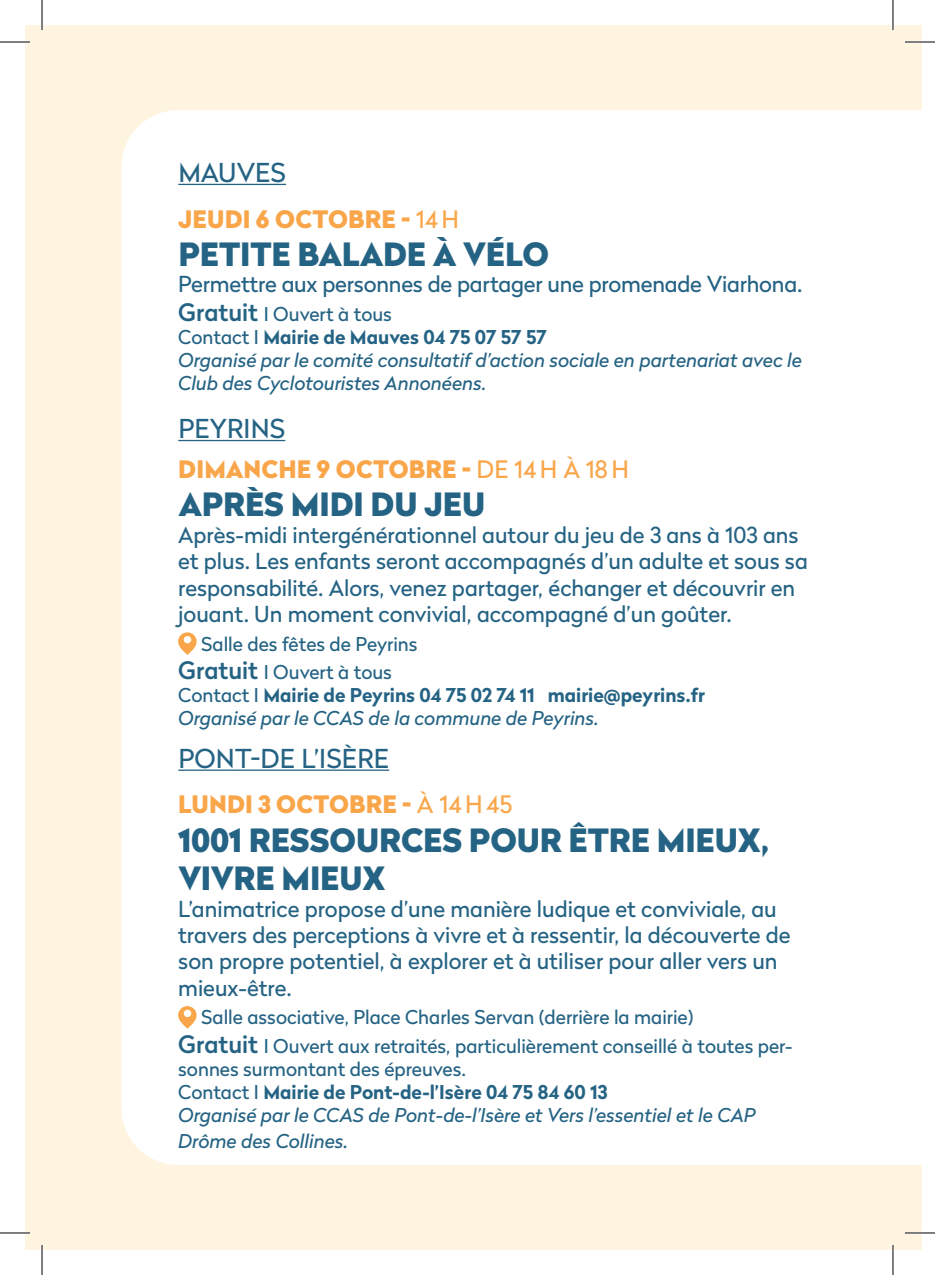
<style>
.page{position:relative;width:935px;height:1275px;background:#fff}
.page>*{position:absolute;margin:0;border:0;box-sizing:border-box;transform-origin:0 0}
.t1{font:900 32px/38.4px "Radikal";letter-spacing:-.005em;color:#256384}
.t2{font:26px "Radikal";letter-spacing:.005em;color:#256384}
.t3{font:900 24px "Radikal";letter-spacing:.005em;color:#f9a64a}
.t4{font:22px/26.4px "Radikal";color:#256384}
.t5{font:italic 19px/22.8px "Radikal";color:#256384}
.t6{font:19px/28.8px "Radikal";color:#256384}
.t7{font:700 19px/22.8px "Radikal";color:#256384}
.s1{font-weight:400}
.s2{font-weight:500;font-style:normal;font-size:24px}
.s3{font-style:normal}
.s4{font-weight:700;font-style:normal}
.s5{font-weight:500;font-size:24px}
.s6{font-weight:400;font-style:italic}
</style>
<div class="page">
<div style="left:25px;top:25px;width:896px;height:1225px;background:#fef4e0"></div>
<div style="left:121px;top:110px;width:800px;height:1055px;background:#fff"></div>
<hr style="left:178px;top:184px;width:108px;height:1px;background:#256384">
<hr style="left:178px;top:440px;width:107px;height:1px;background:#256384">
<hr style="left:178px;top:769px;width:211px;height:2px;background:#256384">
<svg style="left:178px;top:632px;width:18px;height:23px"></svg>
<svg style="left:178px;top:1006px;width:18px;height:22px"></svg>
<hr style="left:0;top:41px;width:30px;height:2px;background:#fff">
<hr style="left:904px;top:41px;width:30px;height:2px;background:#fff">
<hr style="left:0;top:1231px;width:30px;height:3px;background:#fff">
<hr style="left:904px;top:1231px;width:30px;height:3px;background:#fff">
<hr style="left:41px;top:0;width:2px;height:30px;background:#fff">
<hr style="left:41px;top:1245px;width:2px;height:30px;background:#fff">
<hr style="left:891px;top:0;width:3px;height:30px;background:#fff">
<hr style="left:891px;top:1245px;width:3px;height:30px;background:#fff">
<hr style="left:0;top:42px;width:30px;height:1px;background:#000">
<hr style="left:904px;top:42px;width:30px;height:1px;background:#000">
<hr style="left:0;top:1232px;width:30px;height:1px;background:#000">
<hr style="left:904px;top:1232px;width:30px;height:1px;background:#000">
<hr style="left:42px;top:0;width:1px;height:30px;background:#000">
<hr style="left:42px;top:1245px;width:1px;height:30px;background:#000">
<hr style="left:892px;top:0;width:1px;height:30px;background:#000">
<hr style="left:892px;top:1245px;width:1px;height:30px;background:#000">
<p class="t2" style="left:178px;top:154px;width:109px">MAUVES</p>
<p class="t3" style="left:178px;top:201px;width:282px">JEUDI 6 OCTOBRE - <span class="s1">14H</span></p>
<h1 class="t1" style="left:178px;top:233px;width:372px">PETITE BALADE À VÉLO</h1>
<p class="t4" style="left:178px;top:270px;width:625px">Permettre aux personnes de partager une promenade Viarhona.</p>
<p class="t5" style="left:178px;top:302px;width:625px"><span class="s2">Gratuit</span> <span class="s3">I Ouvert à tous<br>Contact I</span> <span class="s4">Mairie de Mauves 04 75 07 57 57<br></span>Organisé par le comité consultatif d’action sociale en partenariat avec le Club des Cyclotouristes Annonéens.</p>
<p class="t2" style="left:178px;top:410px;width:108px">PEYRINS</p>
<p class="t3" style="left:178px;top:452px;width:452px">DIMANCHE 9 OCTOBRE - <span class="s1">DE 14H À 18H</span></p>
<h1 class="t1" style="left:178px;top:483px;width:308px">APRÈS MIDI DU JEU</h1>
<p class="t4" style="left:178px;top:520px;width:631px">Après-midi intergénérationnel autour du jeu de 3 ans à 103 ans et plus. Les enfants seront accompagnés d’un adulte et sous sa responsabilité. Alors, venez partager, échanger et découvrir en jouant. Un moment convivial, accompagné d’un goûter.</p>
<p class="t6" style="left:178px;top:628px;width:241px;text-indent:23px">Salle des fêtes de Peyrins<br><span class="s5">Gratuit</span> I Ouvert à tous</p>
<p class="t7" style="left:178px;top:683px;width:528px"><span class="s1">Contact I</span> Mairie de Peyrins 04 75 02 74 11 mairie@peyrins.fr<br><span class="s6">Organisé par le CCAS de la commune de Peyrins.</span></p>
<p class="t2" style="left:178px;top:740px;width:212px">PONT-DE L’ISÈRE</p>
<p class="t3" style="left:178px;top:787px;width:335px">LUNDI 3 OCTOBRE - <span class="s1">À 14H45</span></p>
<h1 class="t1" style="left:178px;top:819px;width:592px">1001 RESSOURCES POUR ÊTRE MIEUX,<br>VIVRE MIEUX</h1>
<p class="t4" style="left:178px;top:894px;width:613px">L’animatrice propose d’une manière ludique et conviviale, au travers des perceptions à vivre et à ressentir, la découverte de son propre potentiel, à explorer et à utiliser pour aller vers un mieux-être.</p>
<p class="t6" style="left:178px;top:1002px;width:615px;text-indent:23px">Salle associative, Place Charles Servan (derrière la mairie)<br><span class="s5">Gratuit</span> I Ouvert aux retraités, particulièrement conseillé à toutes per-</p>
<p class="t5" style="left:178px;top:1057px;width:579px"><span class="s3">sonnes surmontant des épreuves.<br>Contact I</span> <span class="s4">Mairie de Pont-de-l’Isère 04 75 84 60 13<br></span>Organisé par le CCAS de Pont-de-l’Isère et Vers l’essentiel et le CAP</p>
<p class="t5" style="left:178px;top:1129px;width:171px">Drôme des Collines.</p>
</div>
